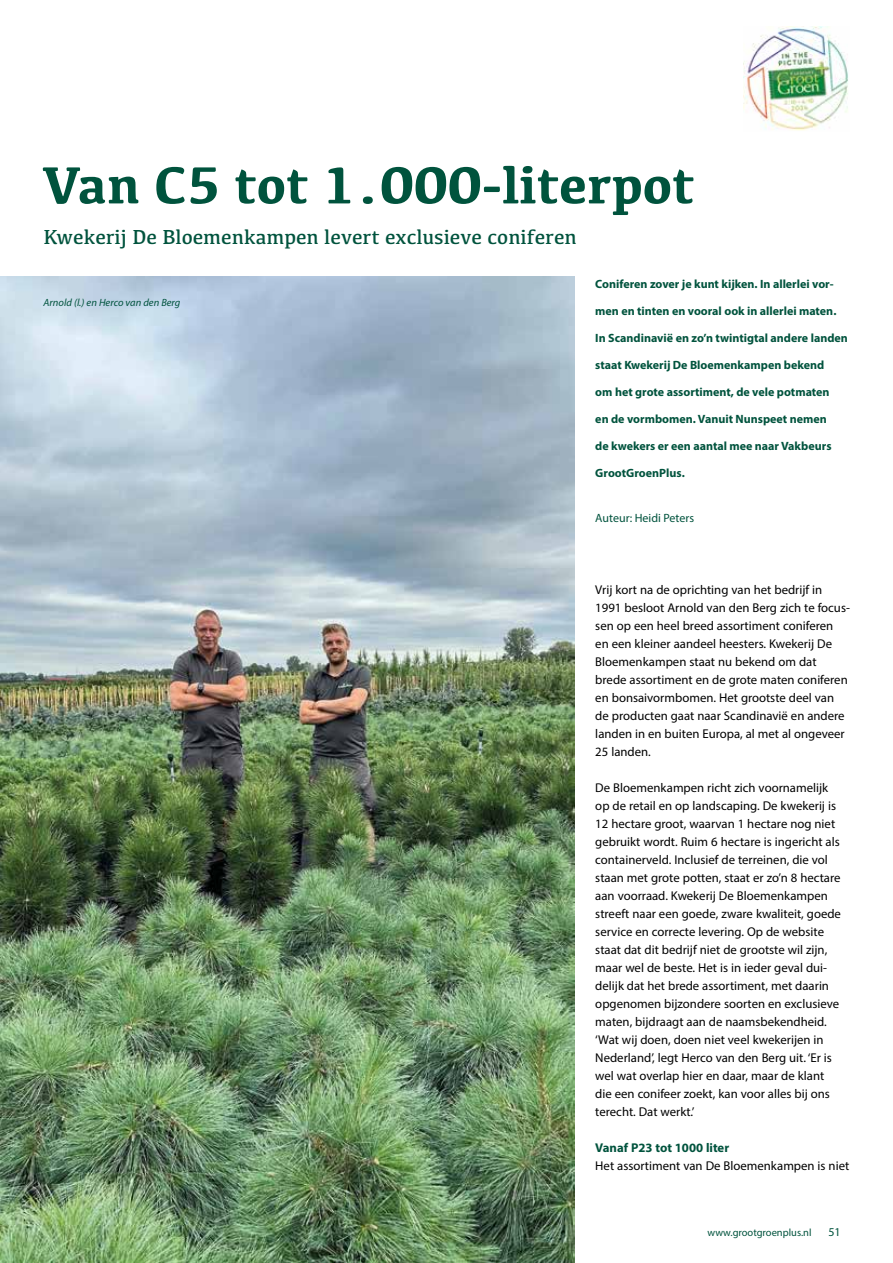
<style>
.page{position:relative;width:893px;height:1263px;background:#fff}
.page>*{position:absolute;margin:0;border:0;box-sizing:border-box;transform-origin:0 0}
.t1{font:700 54px "Kefa";color:#00533d}
.t2{font:21px "Kefa";color:#00533d}
.t3{font:12.75px/18px "Myriad Pro";color:#000}
.t4{font:700 12.75px "Myriad Pro";color:#00533d}
.t5{font:700 12px "Myriad Pro";color:#00533d}
.t6{font:12px "Myriad Pro";color:#00533d}
.t7{font:italic 10.5px "Myriad Pro";color:#00533d}
.t8{font:10.5px "Myriad Pro";color:#00533d}
</style>
<div class="page">
<img style="left:744px;top:26px;width:104px;height:105px">
<img style="left:0;top:276px;width:574px;height:987px">
<h1 class="t1" style="left:43px;top:149px;width:653px">Van C5 tot 1.000-literpot</h1>
<h2 class="t2" style="left:44px;top:224px;width:535px">Kwekerij De Bloemenkampen levert exclusieve coniferen</h2>
<p class="t7" style="left:44px;top:296px;width:138px">Arnold (l.) en Herco van den Berg</p>
<p class="t5" style="left:595px;top:276px;width:240px">Coniferen zover je kunt kijken. In allerlei vor-</p>
<p class="t5" style="left:595px;top:303px;width:243px">men en tinten en vooral ook in allerlei maten.</p>
<p class="t5" style="left:595px;top:330px;width:254px">In Scandinavië en zo’n twintigtal andere landen</p>
<p class="t5" style="left:595px;top:357px;width:230px">staat Kwekerij De Bloemenkampen bekend</p>
<p class="t5" style="left:595px;top:384px;width:236px">om het grote assortiment, de vele potmaten</p>
<p class="t5" style="left:595px;top:411px;width:233px">en de vormbomen. Vanuit Nunspeet nemen</p>
<p class="t5" style="left:595px;top:438px;width:238px">de kwekers er een aantal mee naar Vakbeurs</p>
<p class="t5" style="left:595px;top:465px;width:91px">GrootGroenPlus.</p>
<p class="t6" style="left:595px;top:511px;width:100px">Auteur: Heidi Peters</p>
<p class="t3" style="left:595px;top:581px;width:256px">Vrij kort na de oprichting van het bedrijf in 1991 besloot Arnold van den Berg zich te focus&shy;sen op een heel breed assortiment coniferen<br>en een kleiner aandeel heesters. Kwekerij De Bloemenkampen staat nu bekend om dat brede assortiment en de grote maten coniferen en bonsaivormbomen. Het grootste deel van de producten gaat naar Scandinavië en andere landen in en buiten Europa, al met al ongeveer 25 landen.</p>
<p class="t3" style="left:595px;top:779px;width:247px">De Bloemenkampen richt zich voornamelijk op de retail en op landscaping. De kwekerij is 12 hectare groot, waarvan 1 hectare nog niet gebruikt wordt. Ruim 6 hectare is ingericht als containerveld. Inclusief de terreinen, die vol staan met grote potten, staat er zo’n 8 hectare aan voorraad. Kwekerij De Bloemenkampen streeft naar een goede, zware kwaliteit, goede service en correcte levering. Op de website staat dat dit bedrijf niet de grootste wil zijn, maar wel de beste. Het is in ieder geval dui&shy;delijk dat het brede assortiment, met daarin opgenomen bijzondere soorten en exclusieve maten, bijdraagt aan de naamsbekendheid. ‘Wat wij doen, doen niet veel kwekerijen in Nederland’, legt Herco van den Berg uit. ‘Er is wel wat overlap hier en daar, maar de klant die een conifeer zoekt, kan voor alles bij ons terecht. Dat werkt.’</p>
<p class="t4" style="left:595px;top:1139px;width:135px">Vanaf P23 tot 1000 liter</p>
<p class="t3" style="left:595px;top:1157px;width:255px">Het assortiment van De Bloemenkampen is niet</p>
<p class="t8" style="left:707px;top:1226px;width:106px">www.grootgroenplus.nl</p>
<p class="t6" style="left:828px;top:1224px;width:14px">51</p>
</div>
